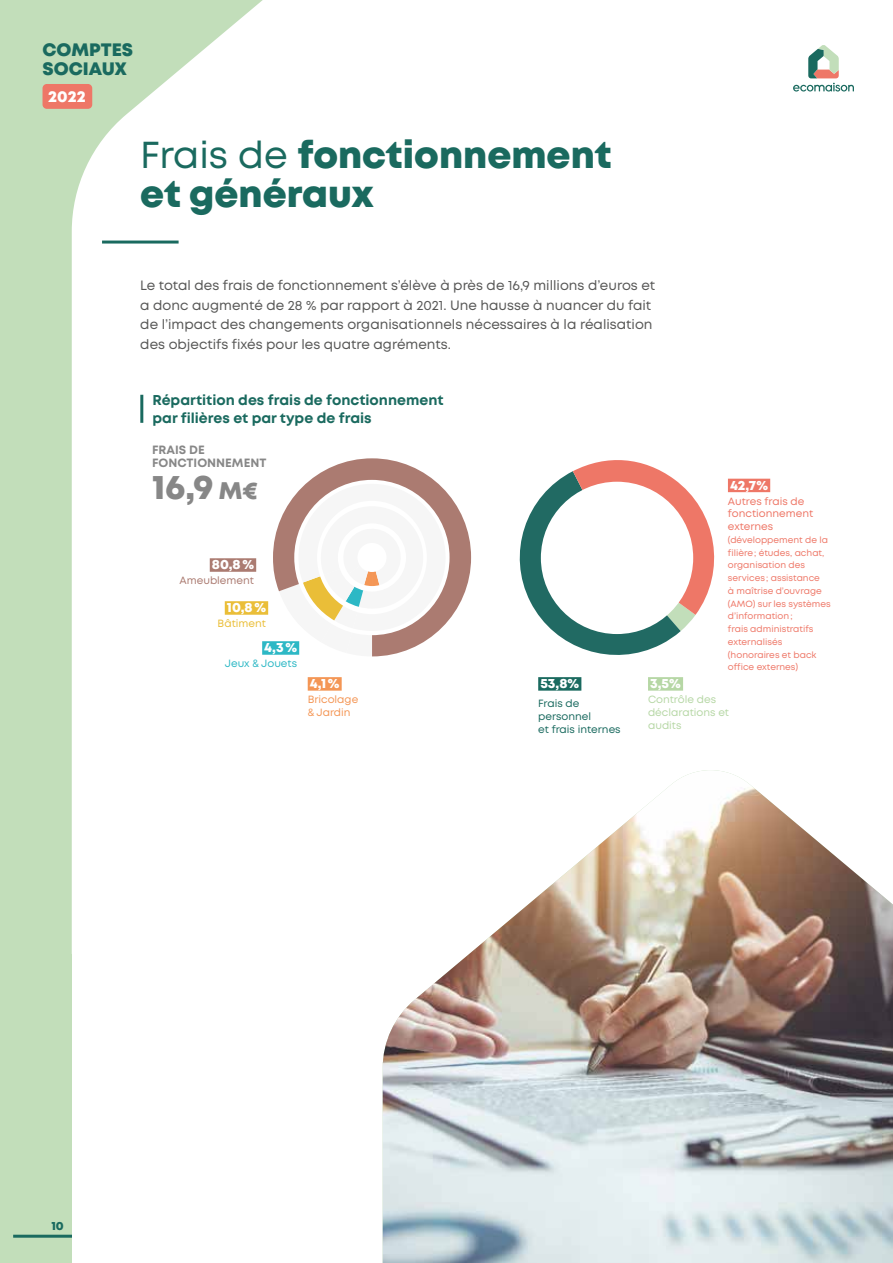
<style>
.page{position:relative;width:893px;height:1263px;background:#c2deba}
.page>*{position:absolute;margin:0;border:0;box-sizing:border-box;transform-origin:0 0}
.t1{font:800 37.5px/39px "Mont";color:#1a6a5f}
.t2{font:800 34.5px "Mont";color:#878787}
.t3{font:800 18px/19.5px "Mont";color:#1a6a5f}
.t4{font:800 15.9px "Mont";color:#fff}
.t5{font:700 14.25px/18px "Mont";color:#1a6a5f}
.t6{font:13.5px/19.5px "Mont";color:#575756}
.t7{font:800 13.5px "Mont";color:#fff}
.t8{font:700 12px/13.5px "Mont";color:#878787}
.t9{font:800 12px "Mont";color:#1a6a5f}
.t10{font:10.5px/12.8px "Mont";color:#ee7767}
.t11{font:10.5px/12.8px "Mont";color:#1a6a5f}
.t12{font:10.5px/12.8px "Mont";color:#b6d7a5}
.t13{font:10.5px/12.8px "Mont";color:#f49655}
.t14{font:10.5px "Mont";color:#ab7b71}
.t15{font:10.5px "Mont";color:#2db8c5}
.t16{font:10.5px "Mont";color:#eabe38}
.t17{font:9px/12.8px "Mont";color:#ee7767}
.s1{font-weight:400}
.s2{font-size:24px}
</style>
<div class="page">
<div style="left:72px;top:0;width:821px;height:908px;background:#fff"></div>
<div style="left:43px;top:84px;width:49px;height:25px;background:#ee7767;border-radius:4px"></div>
<svg style="left:793px;top:45px;width:61px;height:47px;background:#d3dbd5"></svg>
<hr style="left:13px;top:1235px;width:64px;height:3px;background:#1a6a5f">
<div style="left:72px;top:908px;width:821px;height:355px;background:#fff"></div>
<hr style="left:102px;top:241px;width:77px;height:3px;background:#1a6a5f">
<svg style="left:273px;top:458px;width:198px;height:198px;background:#e5d8d3"></svg>
<div style="left:357px;top:543px;width:29px;height:29px;background:#fff;border-radius:50%"></div>
<svg style="left:506px;top:454px;width:221px;height:215px;background:#ccc8c4"></svg>
<div style="left:541px;top:482px;width:152px;height:152px;background:#fff;border-radius:50%"></div>
<div style="left:538px;top:677px;width:43px;height:14px;background:#1a6a5f"></div>
<div style="left:210px;top:558px;width:46px;height:14px;background:#ab7b71"></div>
<div style="left:262px;top:641px;width:37px;height:14px;background:#2db8c5"></div>
<div style="left:225px;top:601px;width:43px;height:14px;background:#eabe38"></div>
<div style="left:308px;top:677px;width:34px;height:14px;background:#f49655"></div>
<div style="left:648px;top:677px;width:35px;height:14px;background:#b6d7a5"></div>
<div style="left:728px;top:479px;width:42px;height:13px;background:#ee7767"></div>
<hr style="left:140px;top:395px;width:3px;height:28px;background:#1a6a5f">
<img style="left:383px;top:770px;width:510px;height:493px">
<h3 class="t3" style="left:43px;top:40px;width:92px">COMPTES<br>SOCIAUX</h3>
<p class="t4" style="left:48px;top:86px;width:39px">2022</p>
<h1 class="t1" style="left:140px;top:135px;width:473px"><span class="s1">Frais de</span> fonctionnement et généraux</h1>
<p class="t6" style="left:140px;top:276px;width:516px">Le total des frais de fonctionnement s’élève à près de 16,9 millions d’euros et a donc augmenté de 28 % par rapport à 2021. Une hausse à nuancer du fait de l’impact des changements organisationnels nécessaires à la réalisation des objectifs fixés pour les quatre agréments.</p>
<p class="t5" style="left:152px;top:391px;width:293px">Répartition des frais de fonctionnement par filières et par type de frais</p>
<p class="t8" style="left:152px;top:443px;width:116px">FRAIS DE<br>FONCTIONNEMENT</p>
<h2 class="t2" style="left:152px;top:465px;width:107px">16,9 <span class="s2">M€</span></h2>
<p class="t7" style="left:212px;top:556px;width:44px">80,8%</p>
<p class="t14" style="left:179px;top:574px;width:76px">Ameublement</p>
<p class="t7" style="left:227px;top:599px;width:41px">10,8%</p>
<p class="t16" style="left:218px;top:617px;width:50px">Bâtiment</p>
<p class="t7" style="left:264px;top:639px;width:34px">4,3%</p>
<p class="t15" style="left:225px;top:657px;width:74px">Jeux &amp; Jouets</p>
<p class="t7" style="left:310px;top:675px;width:31px">4,1%</p>
<p class="t13" style="left:308px;top:693px;width:52px">Bricolage &amp; Jardin</p>
<p class="t7" style="left:540px;top:675px;width:40px">53,8%</p>
<p class="t11" style="left:538px;top:697px;width:84px">Frais de personnel<br>et frais internes</p>
<p class="t7" style="left:730px;top:476px;width:40px">42,7%</p>
<p class="t10" style="left:728px;top:495px;width:87px">Autres frais de fonctionnement externes</p>
<p class="t17" style="left:728px;top:533px;width:104px">(développement de la filière; études, achat, organisation des services; assistance<br>à maîtrise d’ouvrage (AMO) sur les systèmes d’information;<br>frais administratifs externalisés (honoraires et back office externes)</p>
<p class="t7" style="left:650px;top:675px;width:32px">3,5%</p>
<p class="t12" style="left:648px;top:693px;width:83px">Contrôle des déclarations et audits</p>
<p class="t9" style="left:51px;top:1218px;width:14px">10</p>
</div>
